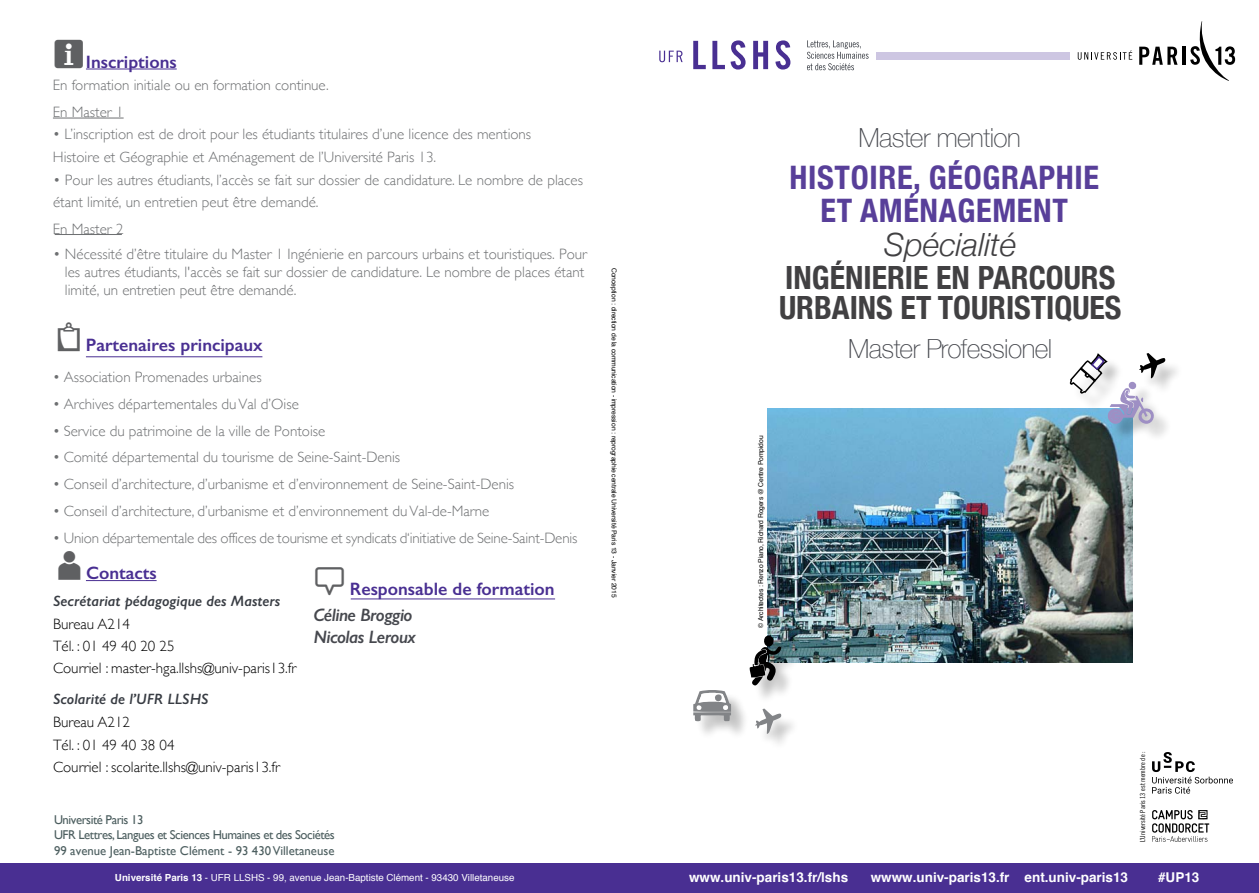
<style>
.page{position:relative;width:1259px;height:893px;background:#fff}
.page>*{position:absolute;margin:0;border:0;box-sizing:border-box;transform-origin:0 0}
.t1{font:700 condensed 32.4px/33.5px "Helvetica Neue";letter-spacing:.02em;color:#583f99;text-align:center}
.t2{font:700 condensed 31.95px/29.1px "Helvetica Neue";color:#414042}
.t3{font:italic 300 31.95px "Helvetica Neue";color:#414042}
.t4{font:100 26.25px "Helvetica Neue";letter-spacing:-.02em;color:#46484e}
.t5{font:600 18px "Gill Sans";color:#492f92}
.t6{font:italic 600 18px/21.6px "Gill Sans";letter-spacing:-.03em;color:#46484e}
.t7{font:300 15px/18px "Gill Sans";color:#6e7072}
.t8{font:300 15px/22.4px "Gill Sans";color:#000}
.t9{font:italic 600 15px "Gill Sans";color:#383c43}
.t10{font:700 13.5px "Helvetica";color:#fff}
.t11{font:12.75px/15.3px "Gill Sans";letter-spacing:-.035em;color:#4c5e5f}
.t12{font:9.75px "Helvetica";color:#fff}
.t13{font:7.05px "Trade Gothic Cond Eighteen";color:#000}
.t14{font:6.75px "Helvetica";letter-spacing:-.015em;color:#000}
.s1{color:#5f6062}
.s2{font-weight:700}
</style>
<div class="page">
<hr style="left:86px;top:69px;width:91px;height:1px;background:#492f92">
<hr style="left:53px;top:118px;width:71px;height:1px;background:#6e7072">
<hr style="left:86px;top:356px;width:176px;height:1px;background:#492f92">
<hr style="left:86px;top:580px;width:71px;height:1px;background:#492f92">
<hr style="left:351px;top:598px;width:204px;height:1px;background:#492f92">
<hr style="left:55px;top:234px;width:67px;height:1px;background:#6e7072">
<div style="left:0;top:864px;width:1259px;height:29px;background:#492f92"></div>
<div style="left:876px;top:52px;width:193px;height:8px;background:#cdc6e2"></div>
<hr style="left:1182px;top:47px;width:3px;height:18px;background:#000">
<svg style="left:1139px;top:47px;width:38px;height:18px"></svg>
<svg style="left:1190px;top:21px;width:45px;height:60px"></svg>
<svg style="left:1077px;top:50px;width:55px;height:10px"></svg>
<svg style="left:659px;top:51px;width:23px;height:11px"></svg>
<svg style="left:693px;top:41px;width:13px;height:28px"></svg>
<svg style="left:712px;top:40px;width:33px;height:30px"></svg>
<svg style="left:753px;top:41px;width:15px;height:28px"></svg>
<svg style="left:775px;top:40px;width:15px;height:30px"></svg>
<svg style="left:807px;top:40px;width:61px;height:30px"></svg>
<div style="left:1104px;top:540px;width:31px;height:56px;background:#000;opacity:.3"></div>
<img style="left:768px;top:409px;width:364px;height:253px">
<svg style="left:1152px;top:752px;width:81px;height:42px"></svg>
<svg style="left:1152px;top:810px;width:57px;height:32px"></svg>
<div style="left:752px;top:639px;width:47px;height:64px;background:#000;opacity:.25"></div>
<svg style="left:749px;top:631px;width:32px;height:55px"></svg>
<div style="left:696px;top:692px;width:54px;height:47px;background:#000;opacity:.25"></div>
<svg style="left:693px;top:690px;width:38px;height:31px"></svg>
<div style="left:1110px;top:385px;width:62px;height:57px;background:#000;opacity:.25"></div>
<div style="left:1142px;top:356px;width:41px;height:40px;background:#000;opacity:.25"></div>
<svg style="left:1069px;top:353px;width:98px;height:71px"></svg>
<div style="left:758px;top:711px;width:41px;height:41px;background:#000;opacity:.25"></div>
<svg style="left:755px;top:708px;width:28px;height:26px"></svg>
<p class="t5" style="left:86px;top:51px;width:92px">Inscriptions</p>
<p class="t7" style="left:53px;top:71px;width:277px;line-height:26.7px">En formation initiale ou en formation continue.<br>En Master 1</p>
<p class="t7" style="left:53px;top:123px;width:480px;line-height:22.5px">• L’inscription est de droit pour les étudiants titulaires d’une licence des mentions<br>Histoire et Géographie et Aménagement de l’Université Paris 13.</p>
<p class="t7" style="left:53px;top:168px;width:531px;line-height:22.6px">• Pour les autres étudiants, l’accès se fait sur dossier de candidature. Le nombre de places étant limité, un entretien peut être demandé.</p>
<p class="t7" style="left:53px;top:219px;width:72px">En Master 2</p>
<p class="t7" style="left:65px;top:245px;width:524px;text-indent:-12px">• Nécessité d’être titulaire du Master 1 Ingénierie en parcours urbains et touristiques. Pour les autres étudiants, l'accès se fait sur dossier de candidature. Le nombre de places étant limité, un entretien peut être demandé.</p>
<p class="t5" style="left:53px;top:334px;width:211px"><span class="s1">□</span>Partenaires principaux</p>
<p class="t7" style="left:53px;top:368px;width:210px">• Association Promenades urbaines</p>
<p class="t7" style="left:53px;top:394px;width:247px">• Archives départementales du Val d’Oise</p>
<p class="t7" style="left:53px;top:421px;width:274px">• Service du patrimoine de la ville de Pontoise</p>
<p class="t7" style="left:53px;top:448px;width:349px">• Comité départemental du tourisme de Seine-Saint-Denis</p>
<p class="t7" style="left:53px;top:475px;width:463px">• Conseil d’architecture, d’urbanisme et d’environnement de Seine-Saint-Denis</p>
<p class="t7" style="left:53px;top:501px;width:438px">• Conseil d’architecture, d’urbanisme et d’environnement du Val-de-Marne</p>
<p class="t7" style="left:53px;top:528px;width:526px">• Union départementale des offices de tourisme et syndicats d‘initiative de Seine-Saint-Denis</p>
<p class="t5" style="left:86px;top:562px;width:72px">Contacts</p>
<p class="t9" style="left:53px;top:591px;width:229px">Secrétariat pédagogique des Masters</p>
<p class="t8" style="left:53px;top:612px;width:245px">Bureau A214<br>Tél. : 01 49 40 20 25<br>Courriel : master-hga.llshs@univ-paris13.fr</p>
<p class="t9" style="left:53px;top:690px;width:157px">Scolarité de l’UFR LLSHS</p>
<p class="t8" style="left:53px;top:710px;width:228px">Bureau A212<br>Tél. : 01 49 40 38 04<br>Courriel : scolarite.llshs@univ-paris13.fr</p>
<p class="t5" style="left:350px;top:577px;width:206px">Responsable de formation</p>
<p class="t6" style="left:313px;top:604px;width:104px">Céline Broggio<br>Nicolas Leroux</p>
<p class="t11" style="left:54px;top:812px;width:282px">Université Paris 13<br>UFR Lettres,Langues et Sciences Humaines et des Sociétés<br>99 avenue Jean-Baptiste Clément - 93 430 Villetaneuse</p>
<p class="t14" style="left:619px;top:268px;width:331px;rotate:90deg">Conception : direction de la communication - impression : reprographie centrale Université Paris 13 - Janvier 2015</p>
<h3 class="t4" style="left:858px;top:118px;width:164px">Master mention</h3>
<h1 class="t1" style="left:789px;top:158px;width:311px">HISTOIRE, GÉOGRAPHI E<br>ET AMÉNAGEMENT</h1>
<h2 class="t3" style="left:884px;top:219px;width:134px">Spécialité</h2>
<h2 class="t2" style="left:779px;top:261px;width:344px">INGÉNIERIE EN PARCOURS<br>URBAINS ET TOURISTIQUES</h2>
<h3 class="t4" style="left:848px;top:329px;width:206px">Master Professionel</h3>
<p class="t14" style="left:755px;top:627px;width:193px;rotate:-90deg">© Architectes : Renzo Piano, Richard Rogers @ Centre Pompidou</p>
<p class="t13" style="left:1138px;top:842px;width:92px;rotate:-90deg">L’Université Paris 13 est membre de :</p>
<p class="t12" style="left:115px;top:870px;width:401px"><span class="s2">Université Paris 13</span> - UFR LLSHS - 99, avenue Jean-Baptiste Clément - 93430 Villetaneuse</p>
<p class="t10" style="left:689px;top:866px;width:161px">www.univ-paris13.fr/lshs</p>
<p class="t10" style="left:870px;top:866px;width:259px">wwww.univ-paris13.fr ent.univ-paris13</p>
<p class="t10" style="left:1158px;top:866px;width:43px">#up13</p>
</div>
